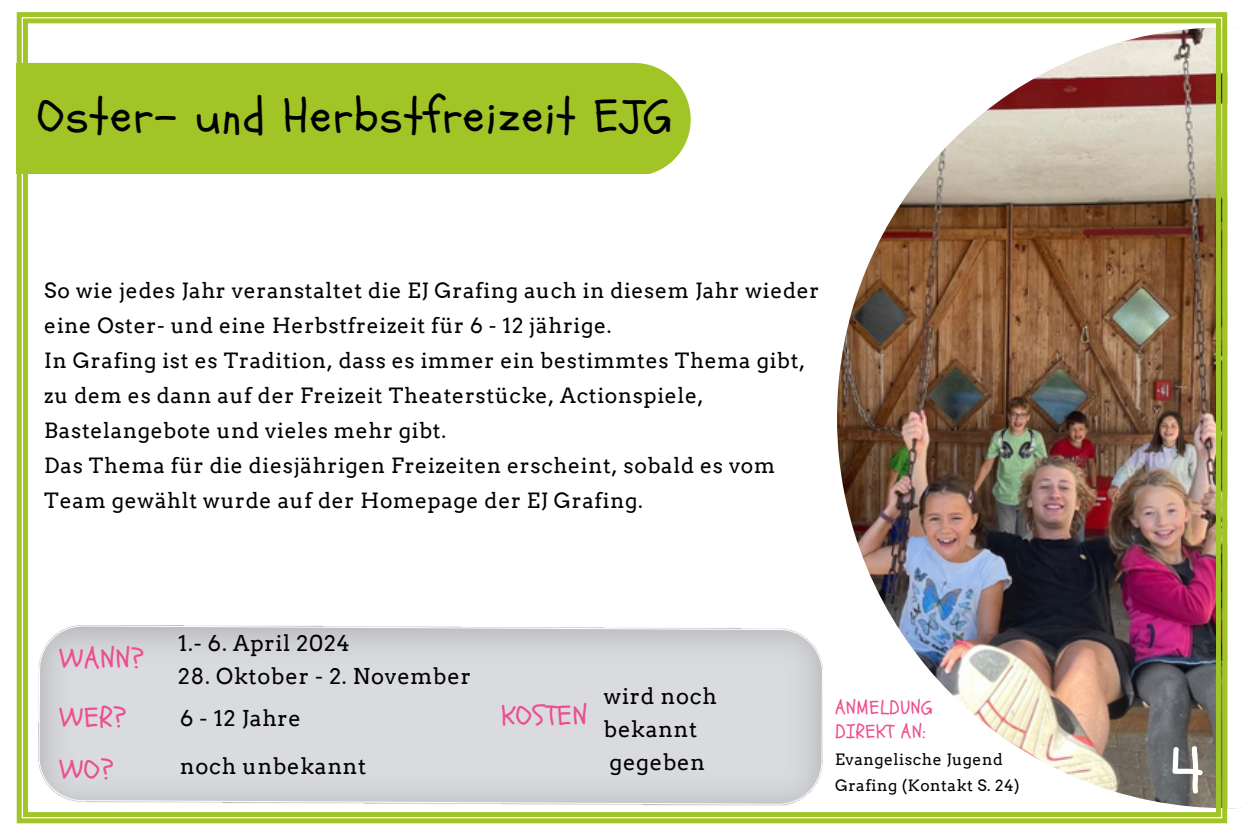
<style>
.page{position:relative;width:1242px;height:833px;background:#fff}
.page>*{position:absolute;margin:0;border:0;box-sizing:border-box;transform-origin:0 0}
.t1{font:66px "Schoolbell";color:#fff}
.t2{font:48px "Schoolbell";letter-spacing:.035em;color:#000}
.t3{font:28.5px "Schoolbell";letter-spacing:.035em;color:#ed4e8d}
.t4{font:21.9px/32.7px "Arvo";letter-spacing:.035em;color:#000}
.t5{font:21px/35.1px "Arvo";letter-spacing:.035em;color:#000}
.t6{font:19.5px/24.3px "Schoolbell";letter-spacing:.035em;color:#ed4e8d}
.t7{font:15.6px "Arvo";letter-spacing:.035em;color:#000}
</style>
<div class="page">
<img style="left:17px;top:12px;width:1210px;height:811px">
<div style="left:17px;top:63px;width:674px;height:110px;background:#a1c427"></div>
<p class="t2" style="left:38px;top:84px;width:636px">Oster- und Herbstfreizeit EJG</p>
<h3 class="t5" style="left:44px;top:273px;width:777px">So wie jedes Jahr veranstaltet die EJ Grafing auch in diesem Jahr wieder eine Oster- und eine Herbstfreizeit für 6 - 12 jährige.<br>In Grafing ist es Tradition, dass es immer ein bestimmtes Thema gibt, zu dem es dann auf der Freizeit Theaterstücke, Actionspiele, Bastelangebote und vieles mehr gibt.<br>Das Thema für die diesjährigen Freizeiten erscheint, sobald es vom Team gewählt wurde auf der Homepage der EJ Grafing.</h3>
<h1 class="t3" style="left:59px;top:639px;width:86px">WANN?</h1>
<h3 class="t3" style="left:59px;top:698px;width:69px">WER?</h3>
<p class="t3" style="left:59px;top:750px;width:56px">WO?</p>
<h3 class="t4" style="left:178px;top:627px;width:173px">1.- 6. April 2024</h3>
<h3 class="t4" style="left:178px;top:659px;width:294px">28. Oktober - 2. November</h3>
<h2 class="t4" style="left:180px;top:702px;width:123px">6 - 12 Jahre</h2>
<h3 class="t4" style="left:180px;top:749px;width:188px">noch unbekannt</h3>
<h2 class="t3" style="left:501px;top:696px;width:87px">KOSTEN</h2>
<h2 class="t4" style="left:604px;top:680px;width:115px">wird noch bekannt gegeben</h2>
<h3 class="t6" style="left:835px;top:695px;width:99px">ANMELDUNG<br>DIREKT AN:</h3>
<h2 class="t7" style="left:835px;top:749px;width:169px">Evangelische Jugend</h2>
<h4 class="t7" style="left:835px;top:776px;width:186px">Grafing (Kontakt S. 24)</h4>
<p class="t1" style="left:1170px;top:727px;width:36px">4</p>
</div>
